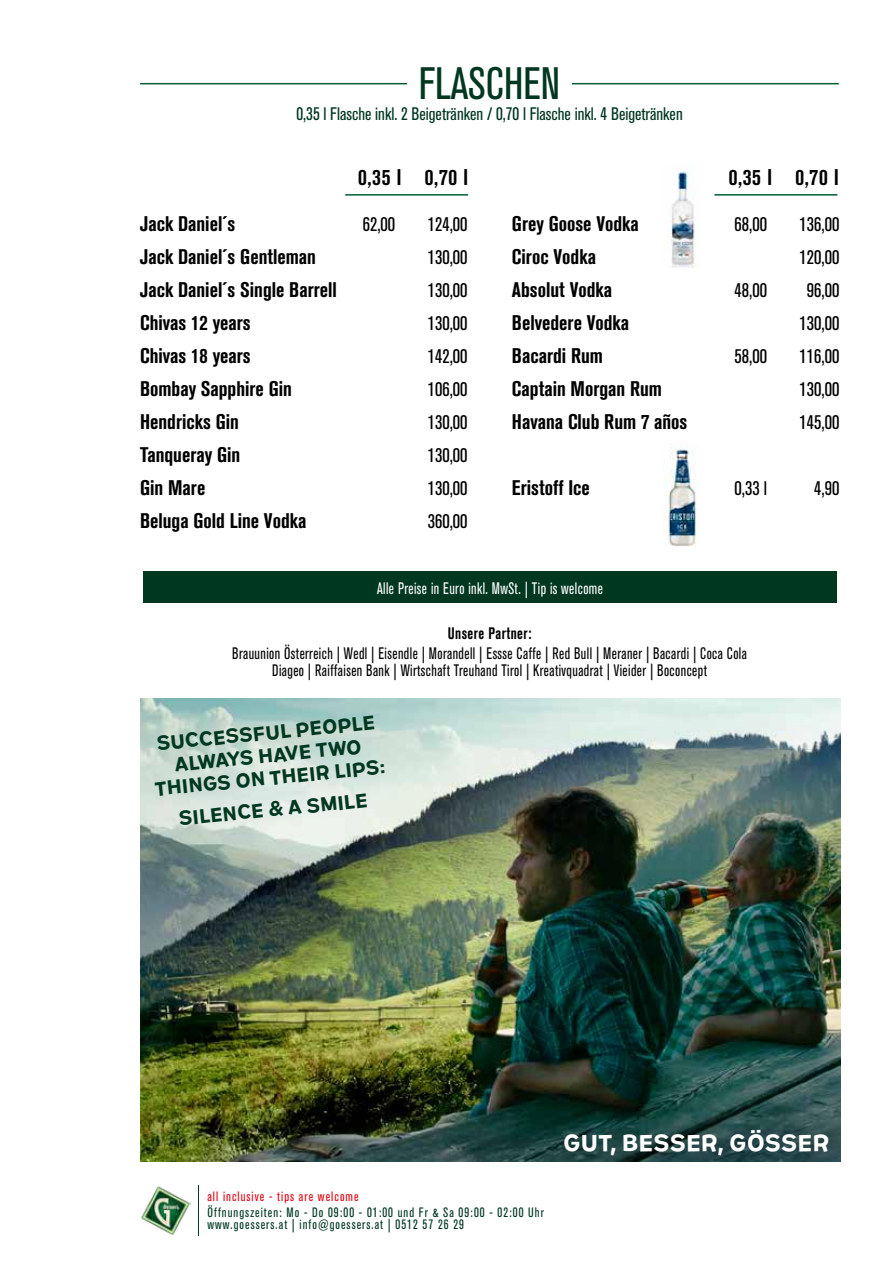
<style>
.page{position:relative;width:893px;height:1263px;background:#fff}
.page>*{position:absolute;margin:0;border:0;box-sizing:border-box;transform-origin:0 0}
.t1{font:condensed 45px "Akzidenz Grotesk BQ";color:#003721}
.t2{font:23.1px "Remissis Sb";color:#fff}
.t3{font:700 condensed 22.5px "Akzidenz Grotesk BQ";letter-spacing:.03em;color:#000}
.t4{font:700 condensed 21px "Akzidenz Grotesk BQ";color:#000}
.t5{font:condensed 19.5px "Akzidenz Grotesk BQ";color:#000}
.t6{font:19.5px/22.6px "Remissis Sb";color:#003721;text-align:center}
.t7{font:condensed 18px "Akzidenz Grotesk BQ";color:#003721}
.t8{font:condensed 16.5px/16.5px "Akzidenz Grotesk BQ";letter-spacing:.03em;color:#000;text-align:center;scale:.88 1}
.t9{font:condensed 16.5px "Akzidenz Grotesk BQ";letter-spacing:.03em;color:#fff;scale:.88 1}
.t10{font:700 condensed 16.5px "Akzidenz Grotesk BQ";letter-spacing:.03em;color:#000;scale:.88 1}
.t11{font:condensed 13.5px/12px "Akzidenz Grotesk BQ";letter-spacing:.08em;color:#003721;scale:.95 1}
.t12{font:condensed 13.5px "Akzidenz Grotesk BQ";letter-spacing:.08em;color:#e30613;scale:.95 1}
</style>
<div class="page">
<img style="left:141px;top:1186px;width:50px;height:49px">
<hr style="left:198px;top:1185px;width:1px;height:51px;background:#003721">
<div style="left:143px;top:572px;width:693px;height:31px;background:#003721"></div>
<hr style="left:572px;top:83px;width:267px;height:1px;background:#005e33">
<hr style="left:140px;top:83px;width:267px;height:1px;background:#005e33">
<hr style="left:714px;top:194px;width:123px;height:2px;background:#005e33">
<hr style="left:345px;top:194px;width:123px;height:2px;background:#005e33">
<img style="left:140px;top:699px;width:700px;height:463px">
<div style="left:555px;top:1119px;width:282px;height:45px;background:#000;opacity:.25"></div>
<img style="left:667px;top:443px;width:30px;height:103px">
<img style="left:663px;top:164px;width:33px;height:103px">
<h1 class="t1" style="left:419px;top:58px;width:143px">FLASCHEN</h1>
<p class="t7" style="left:296px;top:104px;width:388px">0,35 l Flasche inkl. 2 Beigetränken / 0,70 l Flasche inkl. 4 Beigetränken</p>
<p class="t3" style="left:358px;top:164px;width:112px">0,35 l 0,70 l</p>
<p class="t3" style="left:729px;top:164px;width:112px">0,35 l 0,70 l</p>
<p class="t4" style="left:140px;top:211px;width:97px">Jack Daniel´s</p>
<p class="t5" style="left:363px;top:213px;width:34px">62,00</p>
<p class="t5" style="left:428px;top:213px;width:41px">124,00</p>
<p class="t4" style="left:140px;top:244px;width:177px">Jack Daniel´s Gentleman</p>
<p class="t5" style="left:428px;top:246px;width:41px">130,00</p>
<p class="t4" style="left:140px;top:277px;width:198px">Jack Daniel´s Single Barrell</p>
<p class="t5" style="left:428px;top:279px;width:41px">130,00</p>
<p class="t4" style="left:140px;top:310px;width:112px">Chivas 12 years</p>
<p class="t5" style="left:428px;top:312px;width:41px">130,00</p>
<p class="t4" style="left:140px;top:343px;width:112px">Chivas 18 years</p>
<p class="t5" style="left:428px;top:345px;width:41px">142,00</p>
<p class="t4" style="left:140px;top:376px;width:153px">Bombay Sapphire Gin</p>
<p class="t5" style="left:428px;top:378px;width:41px">106,00</p>
<p class="t4" style="left:140px;top:409px;width:100px">Hendricks Gin</p>
<p class="t5" style="left:428px;top:411px;width:41px">130,00</p>
<p class="t4" style="left:140px;top:442px;width:102px">Tanqueray Gin</p>
<p class="t5" style="left:428px;top:444px;width:41px">130,00</p>
<p class="t4" style="left:140px;top:475px;width:67px">Gin Mare</p>
<p class="t5" style="left:428px;top:477px;width:41px">130,00</p>
<p class="t4" style="left:140px;top:508px;width:168px">Beluga Gold Line Vodka</p>
<p class="t5" style="left:428px;top:510px;width:41px">360,00</p>
<p class="t4" style="left:512px;top:211px;width:128px">Grey Goose Vodka</p>
<p class="t5" style="left:735px;top:213px;width:34px">68,00</p>
<p class="t5" style="left:800px;top:213px;width:41px">136,00</p>
<p class="t4" style="left:512px;top:244px;width:86px">Ciroc Vodka</p>
<p class="t5" style="left:800px;top:246px;width:41px">120,00</p>
<p class="t4" style="left:512px;top:277px;width:102px">Absolut Vodka</p>
<p class="t5" style="left:735px;top:279px;width:34px">48,00</p>
<p class="t5" style="left:807px;top:279px;width:34px">96,00</p>
<p class="t4" style="left:512px;top:310px;width:119px">Belvedere Vodka</p>
<p class="t5" style="left:800px;top:312px;width:41px">130,00</p>
<p class="t4" style="left:512px;top:343px;width:93px">Bacardi Rum</p>
<p class="t5" style="left:735px;top:345px;width:34px">58,00</p>
<p class="t5" style="left:800px;top:345px;width:41px">116,00</p>
<p class="t4" style="left:512px;top:376px;width:152px">Captain Morgan Rum</p>
<p class="t5" style="left:800px;top:378px;width:41px">130,00</p>
<p class="t4" style="left:512px;top:409px;width:177px">Havana Club Rum 7 años</p>
<p class="t5" style="left:800px;top:411px;width:41px">145,00</p>
<p class="t4" style="left:512px;top:475px;width:79px">Eristoff Ice</p>
<p class="t5" style="left:735px;top:477px;width:34px">0,33 l</p>
<p class="t5" style="left:814px;top:477px;width:27px">4,90</p>
<p class="t9" style="left:377px;top:579px;width:258px">Alle Preise in Euro inkl. MwSt. | Tip is welcome</p>
<p class="t10" style="left:448px;top:624px;width:96px">Unsere Partner:</p>
<p class="t8" style="left:232px;top:645px;width:586px">Brauunion Österreich | Wedl | Eisendle | Morandell | Essse Caffe | Red Bull | Meraner | Bacardi | Coca Cola<br>Diageo | Raiffaisen Bank | Wirtschaft Treuhand Tirol | Kreativquadrat | Vieider | Boconcept</p>
<p class="t6" style="left:149px;top:732px;width:233px;rotate:-6deg">SUCCESSFUL PEOPLE<br>ALWAYS HAVE TWO<br>THINGS ON THEIR LIPS:</p>
<p class="t6" style="left:178px;top:806px;width:191px;rotate:-6deg">SILENCE &amp; A SMILE</p>
<p class="t12" style="left:207px;top:1189px;width:161px">all inclusive - tips are welcome</p>
<p class="t11" style="left:207px;top:1207px;width:356px">Öffnungszeiten: Mo - Do 09:00 - 01:00 und Fr &amp; Sa 09:00 - 02:00 Uhr www.goessers.at | info@goessers.at | 0512 57 26 29</p>
<p class="t2" style="left:563px;top:1125px;width:268px">GUT, BESSER, GÖSSER</p>
</div>
